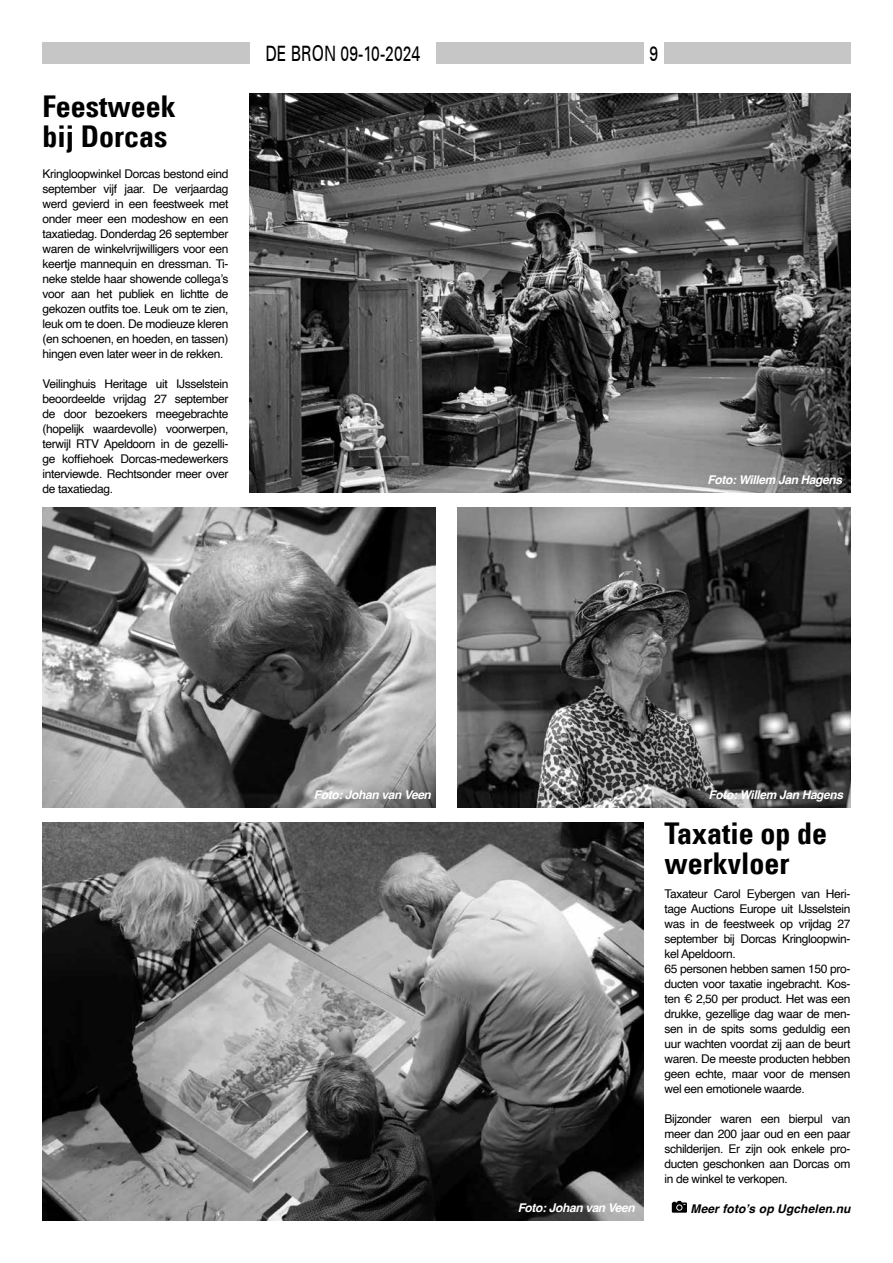
<style>
.page{position:relative;width:893px;height:1263px;background:#fff}
.page>*{position:absolute;margin:0;border:0;box-sizing:border-box;transform-origin:0 0}
.t1{font:700 condensed 30px/30px "Univers LT";color:#000}
.t2{font:500 21.3px "Univers CE";color:#000;scale:.74 1}
.t3{font:12px/15px "Helvetica";letter-spacing:-.03em;color:#000;text-align:justify}
.t4{font:italic 700 12px "Helvetica";letter-spacing:-.03em;color:#fff}
.t5{font:italic 700 12px "Helvetica";letter-spacing:.01em;color:#000}
</style>
<div class="page">
<div style="left:43px;top:43px;width:207px;height:21px;background:#c6c6c6"></div>
<div style="left:436px;top:43px;width:207px;height:21px;background:#c6c6c6"></div>
<div style="left:664px;top:43px;width:186px;height:21px;background:#c6c6c6"></div>
<img style="left:250px;top:94px;width:600px;height:399px">
<svg style="left:672px;top:1201px;width:15px;height:12px"></svg>
<img style="left:43px;top:823px;width:600px;height:397px">
<img style="left:43px;top:508px;width:393px;height:300px">
<img style="left:457px;top:508px;width:393px;height:300px">
<h1 class="t1" style="left:43px;top:92px;width:135px">Feestweek bij Dorcas</h1>
<p class="t3" style="left:43px;top:166px;width:188px">Kringloopwinkel Dorcas bestond eind september vijf jaar. De verjaardag werd gevierd in een feestweek met onder meer een modeshow en een taxatiedag. Donderdag 26 september waren de winkelvrijwilligers voor een keertje mannequin en dressman. Ti&shy;neke stelde haar showende collega’s voor aan het publiek en lichtte de gekozen outfits toe. Leuk om te zien, leuk om te doen. De modieuze kleren (en schoenen, en hoeden, en tassen) hingen even later weer in de rekken.</p>
<p class="t3" style="left:43px;top:376px;width:187px">Veilinghuis Heritage uit IJsselstein beoordeelde vrijdag 27 september de door bezoekers meegebrachte (hopelijk waardevolle) voorwerpen, terwijl RTV Apeldoorn in de gezelli&shy;ge koffiehoek Dorcas-medewerkers interviewde. Rechtsonder meer over de taxatiedag.</p>
<h2 class="t2" style="left:265px;top:41px;width:211px">DE BRON 09-10-2024</h2>
<h2 class="t2" style="left:649px;top:41px;width:13px">9</h2>
<p class="t4" style="left:707px;top:473px;width:136px">Foto: Willem Jan Hagens</p>
<p class="t4" style="left:314px;top:788px;width:119px">Foto: Johan van Veen</p>
<p class="t4" style="left:709px;top:788px;width:136px">Foto: Willem Jan Hagens</p>
<p class="t4" style="left:518px;top:1201px;width:119px">Foto: Johan van Veen</p>
<h1 class="t1" style="left:664px;top:818px;width:164px">Taxatie op de werkvloer</h1>
<p class="t3" style="left:664px;top:886px;width:188px;text-align:left">Taxateur Carol Eybergen van Heri&shy;tage Auctions Europe uit IJsselstein was in de feestweek op vrijdag 27 september bij Dorcas Kringloopwin&shy;kel Apeldoorn.<br>65 personen hebben samen 150 pro&shy;ducten voor taxatie ingebracht. Kos&shy;ten € 2,50 per product. Het was een drukke, gezellige dag waar de men&shy;sen in de spits soms geduldig een uur wachten voordat zij aan de beurt waren. De meeste producten hebben geen echte, maar voor de mensen wel een emotionele waarde.</p>
<p class="t3" style="left:664px;top:1111px;width:187px">Bijzonder waren een bierpul van meer dan 200 jaar oud en een paar schilderijen. Er zijn ook enkele pro&shy;ducten geschonken aan Dorcas om in de winkel te verkopen.</p>
<p class="t5" style="left:690px;top:1201px;width:161px">Meer foto’s op Ugchelen.nu</p>
</div>
